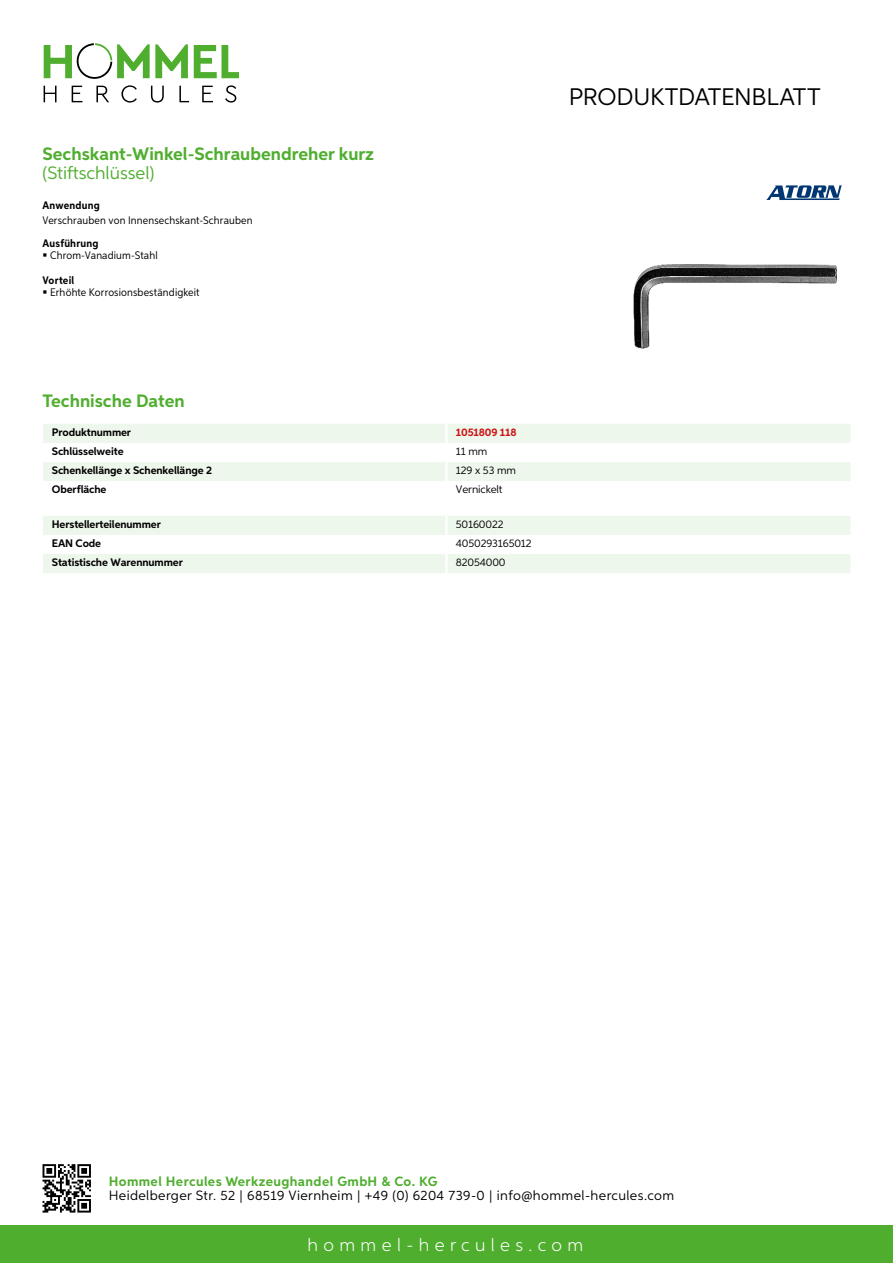
<style>
.page{position:relative;width:893px;height:1263px;background:#fff}
.page>*{position:absolute;margin:0;border:0;box-sizing:border-box;transform-origin:0 0}
.t1{font:24px "Aspira";letter-spacing:-.01em;color:#000}
.t2{font:700 18px "Aspira";color:#50ae2f}
.t3{font:300 18px "Aspira";letter-spacing:.3em;color:#fff}
.t4{font:18px "Aspira";color:#50ae2f}
.t5{font:13.5px "Aspira";letter-spacing:.03em;color:#000}
.t6{font:700 13.5px "Aspira";letter-spacing:.03em;color:#50ae2f}
.t7{font:700 10.95px "Aspira";letter-spacing:-.01em;color:#000}
.t8{font:10.95px "Aspira Nar";letter-spacing:.015em;color:#000}
.t9{font:10.95px "Aspira";letter-spacing:-.01em;color:#000}
.t10{font:700 10.95px "Aspira Nar";letter-spacing:.02em;color:#000}
.t11{font:700 10.95px "Aspira";letter-spacing:-.01em;color:#cd1013}
</style>
<div class="page">
<div style="left:0;top:1226px;width:893px;height:37px;background:#50ae2f"></div>
<svg style="left:43px;top:1164px;width:48px;height:48px"></svg>
<svg style="left:194px;top:45px;width:45px;height:33px"></svg>
<svg style="left:44px;top:43px;width:144px;height:36px"></svg>
<svg style="left:44px;top:86px;width:13px;height:16px"></svg>
<svg style="left:72px;top:86px;width:10px;height:16px"></svg>
<svg style="left:96px;top:86px;width:13px;height:16px"></svg>
<svg style="left:121px;top:85px;width:16px;height:18px"></svg>
<svg style="left:151px;top:86px;width:13px;height:17px"></svg>
<svg style="left:179px;top:86px;width:10px;height:16px"></svg>
<svg style="left:202px;top:86px;width:11px;height:16px"></svg>
<svg style="left:225px;top:85px;width:11px;height:18px"></svg>
<div style="left:43px;top:424px;width:807px;height:19px;background:#eef7eb"></div>
<div style="left:43px;top:462px;width:807px;height:19px;background:#eef7eb"></div>
<hr style="left:445px;top:424px;width:3px;height:19px;background:#fff">
<hr style="left:445px;top:462px;width:3px;height:19px;background:#fff">
<svg style="left:43px;top:516px;width:807px;height:57px"></svg>
<hr style="left:445px;top:554px;width:3px;height:19px;background:#fff">
<img style="left:633px;top:264px;width:204px;height:85px">
<svg style="left:766px;top:185px;width:76px;height:15px"></svg>
<h2 class="t2" style="left:43px;top:142px;width:333px">Sechskant-Winkel-Schraubendreher kurz</h2>
<h2 class="t4" style="left:43px;top:162px;width:113px">(Stiftschlüssel)</h2>
<p class="t10" style="left:43px;top:199px;width:59px">Anwendung</p>
<p class="t8" style="left:43px;top:214px;width:212px">Verschrauben von Innensechskant-Schrauben</p>
<p class="t10" style="left:43px;top:236px;width:58px">Ausführung</p>
<p class="t8" style="left:50px;top:249px;width:109px">Chrom-Vanadium-Stahl</p>
<p class="t10" style="left:43px;top:273px;width:33px">Vorteil</p>
<p class="t8" style="left:50px;top:286px;width:151px">Erhöhte Korrosionsbeständigkeit</p>
<h2 class="t2" style="left:43px;top:390px;width:144px">Technische Daten</h2>
<p class="t7" style="left:52px;top:425px;width:81px">Produktnummer</p>
<p class="t11" style="left:456px;top:425px;width:62px">1051809 118</p>
<p class="t7" style="left:52px;top:444px;width:73px">Schlüsselweite</p>
<p class="t9" style="left:456px;top:444px;width:33px">11 mm</p>
<p class="t7" style="left:52px;top:463px;width:162px">Schenkellänge x Schenkellänge 2</p>
<p class="t9" style="left:456px;top:464px;width:62px">129 x 53 mm</p>
<p class="t7" style="left:52px;top:483px;width:56px">Oberfläche</p>
<p class="t9" style="left:456px;top:483px;width:48px">Vernickelt</p>
<p class="t7" style="left:52px;top:517px;width:111px">Herstellerteilenummer</p>
<p class="t9" style="left:456px;top:517px;width:49px">50160022</p>
<p class="t7" style="left:52px;top:536px;width:51px">EAN Code</p>
<p class="t9" style="left:456px;top:536px;width:77px">4050293165012</p>
<p class="t7" style="left:52px;top:555px;width:132px">Statistische Warennummer</p>
<p class="t9" style="left:456px;top:555px;width:51px">82054000</p>
<h1 class="t1" style="left:569px;top:82px;width:253px">Produktdatenblatt</h1>
<p class="t6" style="left:109px;top:1172px;width:330px">Hommel Hercules Werkzeughandel GmbH &amp; Co. KG</p>
<p class="t5" style="left:109px;top:1187px;width:567px">Heidelberger Str. 52 | 68519 Viernheim | +49 (0) 6204 739-0 | info@hommel-hercules.com</p>
<h2 class="t3" style="left:307px;top:1234px;width:277px">hommel-hercules.com</h2>
</div>
